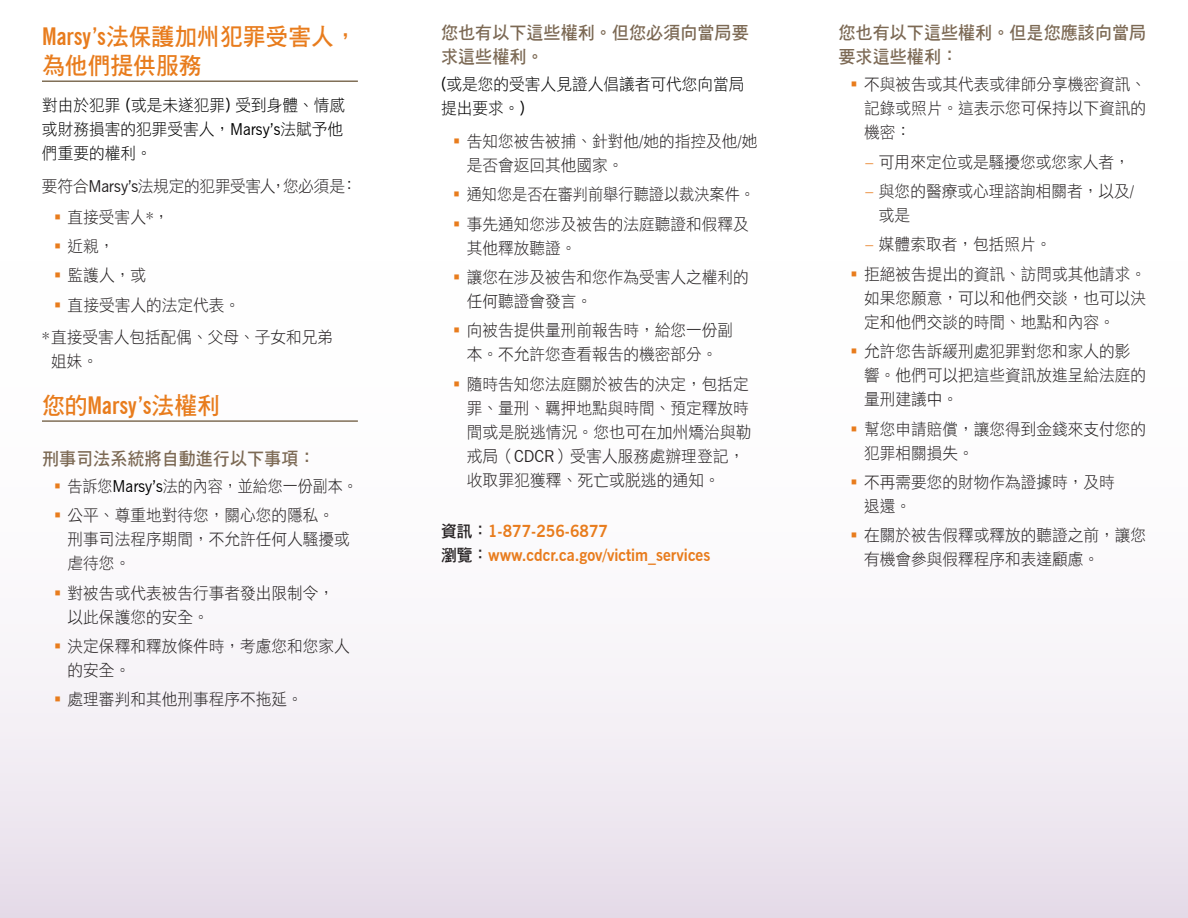
<style>
.page{position:relative;width:1188px;height:918px;background:#fff}
.page>*{position:absolute;margin:0;border:0;box-sizing:border-box;transform-origin:0 0}
.t1{font:24px/28.5px "DF Hei Std W7";color:#e87c1d;scale:.95 1}
.t2{font:700 condensed 24px "News Gothic BT";color:#e87c1d;scale:.95 1}
.t3{font:18px/24px "DF Hei Std W7";color:#7c6954;scale:.95 1}
.t4{font:16.5px/24px "DF Hei Std W3";color:#231f20;scale:.95 1}
.t5{font:16.5px/24px "DF Hei Std W3";color:#000;text-align:justify;scale:.95 1}
.t6{font:700 16.5px/24px "News Gothic BT";color:#e87c1d;scale:.95 1}
.t7{font:16.5px "DF Hei Std W3";color:#231f20;scale:.91 1}
.t8{font:16.5px "DF Hei Std W3";color:#231f20;scale:.92 1}
.s1{font-family:"News Gothic BT";font-weight:700;font-stretch:condensed}
.s2{font-family:"News Gothic BT";font-size:18px}
.s3{font-family:"News Gothic BT"}
.s4{color:#e87c1d}
.s5{font-family:"DF Hei Std W7";font-weight:400;font-stretch:normal}
.s6{font-family:"News Gothic BT";color:#000}
.s7{font-family:"DF Hei Std W7";font-weight:400;color:#231f20}
.s8{font-family:"News Gothic BT";color:#e87c1d}
</style>
<div class="page">
<div style="left:0;top:0;width:1188px;height:918px;background:linear-gradient(to bottom,#fff,#eee8f0)"></div>
<hr style="left:42px;top:80px;width:316px;height:2px;background:#806f57">
<hr style="left:42px;top:420px;width:316px;height:2px;background:#806f57">
<svg style="left:61px;top:223px;width:16px;height:1px"></svg>
<svg style="left:61px;top:252px;width:16px;height:1px"></svg>
<h1 class="t1" style="left:42px;top:22px;width:333px"><span class="s1">Marsy’s</span>法保護加州犯罪受害人，為他們提供服務</h1>
<p class="t5" style="left:42px;top:93px;width:321px">對由於犯罪 <span class="s2">(</span>或是未遂犯罪<span class="s2">)</span> 受到身體、情感或財務損害的犯罪受害人，<span class="s3">Marsy’s</span>法賦予他們重要的權利。</p>
<p class="t4" style="left:42px;top:174px;width:333px">要符合<span class="s3">Marsy’s</span>法規定的犯罪受害人，您必須是：</p>
<p class="t4" style="left:54px;top:204px;width:122px"><span class="s4">▪</span> 直接受害人*，</p>
<p class="t4" style="left:54px;top:234px;width:65px"><span class="s4">▪</span> 近親，</p>
<p class="t4" style="left:54px;top:263px;width:98px"><span class="s4">▪</span> 監護人，或</p>
<p class="t4" style="left:42px;top:288px;width:308px;line-height:32.7px;text-indent:12px"><span class="s4">▪</span> 直接受害人的法定代表。<br>* 直接受害人包括配偶、父母、子女和兄弟</p>
<p class="t4" style="left:51px;top:349px;width:51px">姐妹。</p>
<h1 class="t2" style="left:42px;top:390px;width:189px"><span class="s5">您的</span>Marsy’s<span class="s5">法權利</span></h1>
<p class="t3" style="left:42px;top:446px;width:289px">刑事司法系統將自動進行以下事項：</p>
<p class="t7" style="left:54px;top:477px;width:335px"><span class="s4">▪</span> 告訴您<span class="s6">Marsy’s</span>法的內容，並給您一份副本。</p>
<p class="t4" style="left:68px;top:503px;width:298px;text-indent:-13px"><span class="s4">▪</span> 公平、尊重地對待您，關心您的隱私。刑事司法程序期間，不允許任何人騷擾或虐待您。</p>
<p class="t4" style="left:68px;top:580px;width:282px;text-indent:-13px"><span class="s4">▪</span> 對被告或代表被告行事者發出限制令，以此保護您的安全。</p>
<p class="t4" style="left:68px;top:634px;width:298px;text-indent:-13px"><span class="s4">▪</span> 決定保釋和釋放條件時，考慮您和您家人的安全。</p>
<p class="t4" style="left:54px;top:687px;width:263px"><span class="s4">▪</span> 處理審判和其他刑事程序不拖延。</p>
<p class="t3" style="left:441px;top:20px;width:326px">您也有以下這些權利。但您必須向當局要求這些權利。</p>
<p class="t5" style="left:441px;top:72px;width:321px"><span class="s2">(</span>或是您的受害人見證人倡議者可代您向當局提出要求。<span class="s2">)</span></p>
<p class="t4" style="left:467px;top:129px;width:308px;text-indent:-13px"><span class="s4">▪</span> 告知您被告被捕、針對他/她的指控及他/她是否會返回其他國家。</p>
<p class="t8" style="left:453px;top:185px;width:330px"><span class="s4">▪</span> 通知您是否在審判前舉行聽證以裁決案件。</p>
<p class="t4" style="left:467px;top:211px;width:299px;text-indent:-13px"><span class="s4">▪</span> 事先通知您涉及被告的法庭聽證和假釋及其他釋放聽證。</p>
<p class="t4" style="left:467px;top:265px;width:299px;text-indent:-13px"><span class="s4">▪</span> 讓您在涉及被告和您作為受害人之權利的任何聽證會發言。</p>
<p class="t4" style="left:453px;top:318px;width:296px;text-align:center"><span class="s4">▪</span> 向被告提供量刑前報告時，給您一份副本。不允許您查看報告的機密部分。</p>
<p class="t4" style="left:467px;top:372px;width:302px;text-indent:-13px"><span class="s4">▪</span> 隨時告知您法庭關於被告的決定，包括定罪、量刑、羈押地點與時間、預定釋放時間或是脫逃情況。您也可在加州矯治與勒戒局（<span class="s3">CDCR</span>）受害人服務處辦理登記，收取罪犯獲釋、死亡或脫逃的通知。</p>
<p class="t6" style="left:441px;top:519px;width:285px"><span class="s7">資訊：</span>1-877-256-6877<br><span class="s7">瀏覽：</span>www.cdcr.ca.gov/victim_services</p>
<p class="t3" style="left:838px;top:20px;width:326px">您也有以下這些權利。但是您應該向當局要求這些權利：</p>
<p class="t4" style="left:864px;top:72px;width:299px;text-align:justify;text-indent:-13px"><span class="s4">▪</span> 不與被告或其代表或律師分享機密資訊、記錄或照片。這表示您可保持以下資訊的機密：</p>
<p class="t4" style="left:865px;top:149px;width:280px"><span class="s8">–</span> 可用來定位或是騷擾您或您家人者，</p>
<p class="t4" style="left:879px;top:179px;width:270px;text-indent:-13px"><span class="s8">–</span> 與您的醫療或心理諮詢相關者，以及/或是</p>
<p class="t4" style="left:865px;top:232px;width:197px"><span class="s8">–</span> 媒體索取者，包括照片。</p>
<p class="t4" style="left:864px;top:262px;width:299px;text-align:justify;text-indent:-13px"><span class="s4">▪</span> 拒絕被告提出的資訊、訪問或其他請求。如果您願意，可以和他們交談，也可以決定和他們交談的時間、地點和內容。</p>
<p class="t4" style="left:864px;top:339px;width:299px;text-indent:-13px"><span class="s4">▪</span> 允許您告訴緩刑處犯罪對您和家人的影響。他們可以把這些資訊放進呈給法庭的量刑建議中。</p>
<p class="t4" style="left:864px;top:416px;width:299px;text-indent:-13px"><span class="s4">▪</span> 幫您申請賠償，讓您得到金錢來支付您的犯罪相關損失。</p>
<p class="t4" style="left:864px;top:470px;width:266px;text-indent:-13px"><span class="s4">▪</span> 不再需要您的財物作為證據時，及時退還。</p>
<p class="t4" style="left:864px;top:523px;width:299px;text-indent:-13px"><span class="s4">▪</span> 在關於被告假釋或釋放的聽證之前，讓您有機會參與假釋程序和表達顧慮。</p>
</div>
